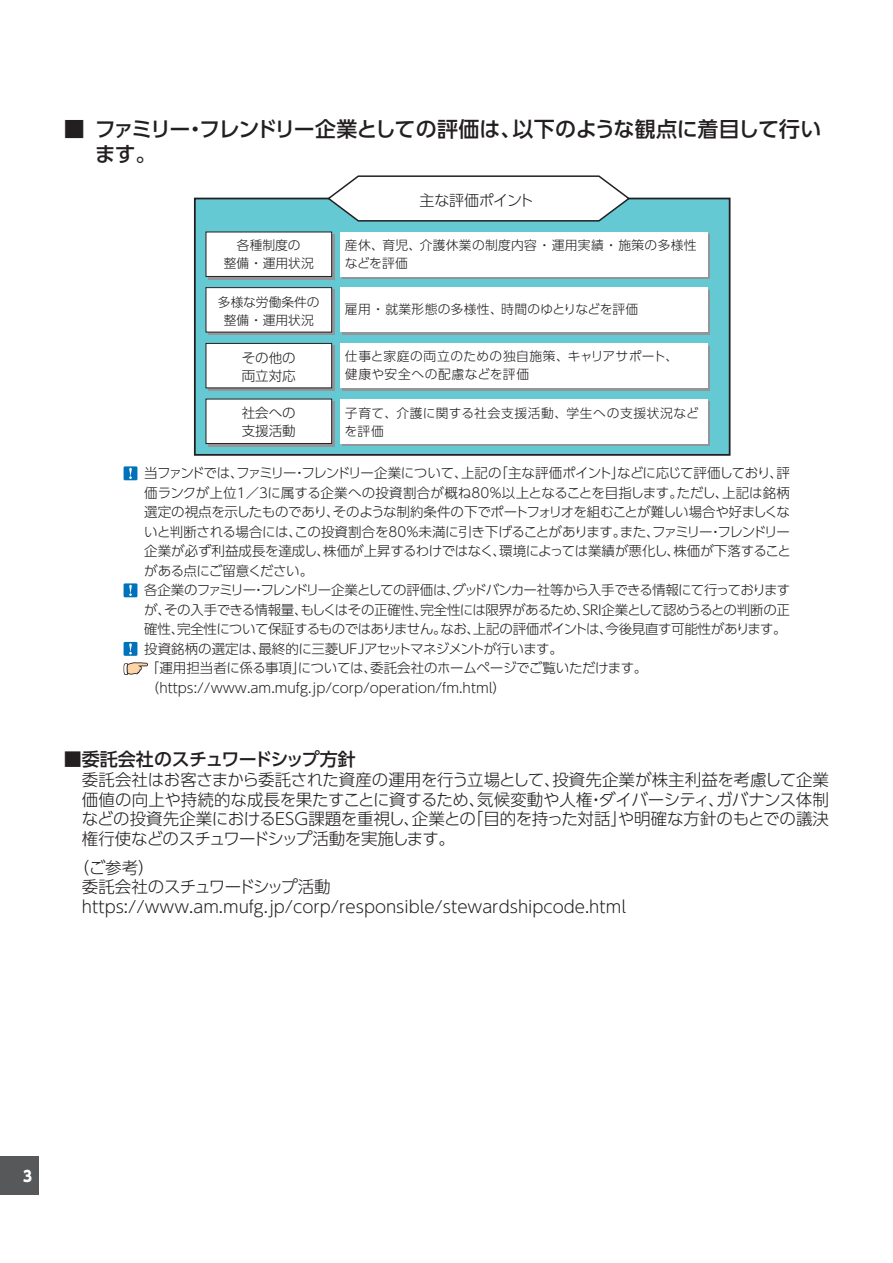
<style>
.page{position:relative;width:893px;height:1263px;background:#fff}
.page>*{position:absolute;margin:0;border:0;box-sizing:border-box;transform-origin:0 0}
.t1{font:500 21px/25.5px "UD Shin Go Pro";letter-spacing:-.04em;color:#231f20}
.t2{font:500 18px "UD Shin Go Pro";letter-spacing:-.03em;color:#231f20}
.t3{font:300 16.5px/19.5px "UD Shin Go Pro";color:#231f20;text-align:justify}
.t4{font:300 15px "UD Shin Go Pro";letter-spacing:-.03em;color:#231f20}
.t5{font:800 15px "UD Shin Go Pro";color:#fff;scale:.9 1}
.t6{font:300 13.5px/19.5px "UD Shin Go Pro";letter-spacing:-.03em;color:#231f20}
.t7{font:300 13.5px/18px "UD Shin Go Pro";color:#231f20}
.t8{font:300 12.75px/18px "UD Shin Go Pro";letter-spacing:.025em;color:#231f20}
.t9{font:300 12.75px/18px "UD Shin Go Pro";letter-spacing:.05em;color:#231f20}
.t10{font:300 12.75px/18px "UD Shin Go Pro";color:#231f20;text-align:center}
</style>
<div class="page">
<div style="left:0;top:1157px;width:38px;height:38px;background:#57585a"></div>
<div style="left:195px;top:198px;width:535px;height:257px;background:#64c9d3"></div>
<div style="left:194px;top:198px;width:536px;height:258px;border:2px solid #231f20"></div>
<div style="left:208px;top:234px;width:126px;height:45px;background:linear-gradient(to bottom,#828386,#828386)"></div>
<div style="left:206px;top:232px;width:126px;height:44px;background:#fff"></div>
<div style="left:206px;top:232px;width:126px;height:45px;border:1px solid #231f20"></div>
<svg style="left:342px;top:234px;width:368px;height:45px"></svg>
<div style="left:340px;top:232px;width:367px;height:44px;background:#fff"></div>
<svg style="left:208px;top:290px;width:126px;height:45px"></svg>
<div style="left:206px;top:288px;width:126px;height:44px;background:#fff"></div>
<div style="left:206px;top:287px;width:126px;height:45px;border:1px solid #231f20"></div>
<div style="left:342px;top:290px;width:368px;height:45px;background:#939598"></div>
<div style="left:340px;top:288px;width:367px;height:44px;background:#fff"></div>
<svg style="left:208px;top:345px;width:126px;height:46px"></svg>
<div style="left:206px;top:343px;width:126px;height:45px;background:#fff"></div>
<div style="left:206px;top:343px;width:126px;height:45px;border:1px solid #231f20"></div>
<div style="left:342px;top:346px;width:368px;height:44px;background:#939598"></div>
<div style="left:340px;top:343px;width:367px;height:45px;background:#fff"></div>
<div style="left:208px;top:401px;width:126px;height:46px;background:#939598"></div>
<div style="left:206px;top:399px;width:126px;height:44px;background:#fff"></div>
<div style="left:206px;top:399px;width:126px;height:45px;border:1px solid #231f20"></div>
<div style="left:342px;top:402px;width:368px;height:44px;background:linear-gradient(to right,#939598,#939598)"></div>
<div style="left:340px;top:399px;width:367px;height:44px;background:#fff"></div>
<svg style="left:326px;top:175px;width:305px;height:47px"></svg>
<div style="left:124px;top:466px;width:13px;height:14px;background:#0072bc"></div>
<svg style="left:129px;top:468px;width:3px;height:11px"></svg>
<div style="left:124px;top:583px;width:13px;height:14px;background:#0072bc"></div>
<svg style="left:129px;top:585px;width:3px;height:11px"></svg>
<div style="left:124px;top:642px;width:13px;height:14px;background:#0072bc"></div>
<svg style="left:129px;top:643px;width:3px;height:11px"></svg>
<svg style="left:123px;top:662px;width:25px;height:13px"></svg>
<h1 class="t1" style="left:95px;top:116px;width:728px;text-indent:-31px">■ ファミリー・フレンドリー企業としての評価は、以下のような観点に着目して行います。</h1>
<p class="t4" style="left:419px;top:188px;width:116px">主な評価ポイント</p>
<p class="t10" style="left:224px;top:236px;width:91px">各種制度の<br>整備 ・ 運用状況</p>
<p class="t8" style="left:345px;top:236px;width:353px">産休、育児、介護休業の制度内容 ・ 運用実績 ・ 施策の多様性などを評価</p>
<p class="t10" style="left:218px;top:292px;width:103px">多様な労働条件の整備 ・ 運用状況</p>
<p class="t8" style="left:345px;top:300px;width:295px">雇用 ・ 就業形態の多様性、時間のゆとりなどを評価</p>
<p class="t7" style="left:242px;top:348px;width:55px">その他の両立対応</p>
<p class="t8" style="left:345px;top:347px;width:335px">仕事と家庭の両立のための独自施策、キャリアサポート、健康や安全への配慮などを評価</p>
<p class="t7" style="left:242px;top:403px;width:55px">社会への支援活動</p>
<p class="t9" style="left:345px;top:404px;width:356px">子育て、介護に関する社会支援活動、学生への支援状況などを評価</p>
<p class="t6" style="left:144px;top:463px;width:648px">当ファンドでは、ファミリー・フレンドリー企業について、上記の「主な評価ポイント」などに応じて評価しており、評価ランクが上位１／３に属する企業への投資割合が概ね80％以上となることを目指します。ただし、上記は銘柄選定の視点を示したものであり、そのような制約条件の下でポートフォリオを組むことが難しい場合や好ましくないと判断される場合には、この投資割合を80％未満に引き下げることがあります。また、ファミリー・フレンドリー企業が必ず利益成長を達成し、株価が上昇するわけではなく、環境によっては業績が悪化し、株価が下落することがある点にご留意ください。<br>各企業のファミリー・フレンドリー企業としての評価は、グッドバンカー社等から入手できる情報にて行っておりますが、その入手できる情報量、もしくはその正確性、完全性には限界があるため、ＳＲＩ企業として認めうるとの判断の正確性、完全性について保証するものではありません。なお、上記の評価ポイントは、今後見直す可能性があります。投資銘柄の選定は、最終的に三菱ＵＦＪアセットマネジメントが行います。<br>「運用担当者に係る事項」については、委託会社のホームページでご覧いただけます。（https://www.am.mufg.jp/corp/operation/fm.html）</p>
<h2 class="t2" style="left:64px;top:744px;width:293px">■委託会社のスチュワードシップ方針</h2>
<p class="t3" style="left:82px;top:770px;width:749px">委託会社はお客さまから委託された資産の運用を行う立場として、投資先企業が株主利益を考慮して企業価値の向上や持続的な成長を果たすことに資するため、気候変動や人権・ダイバーシティ、ガバナンス体制などの投資先企業におけるESG課題を重視し、企業との「目的を持った対話」や明確な方針のもとでの議決権行使などのスチュワードシップ活動を実施します。</p>
<p class="t3" style="left:82px;top:857px;width:545px;text-align:left;text-indent:-9px">（ご参考）<br>委託会社のスチュワードシップ活動https://www.am.mufg.jp/corp/responsible/stewardshipcode.html</p>
<p class="t5" style="left:23px;top:1163px;width:11px">3</p>
</div>
